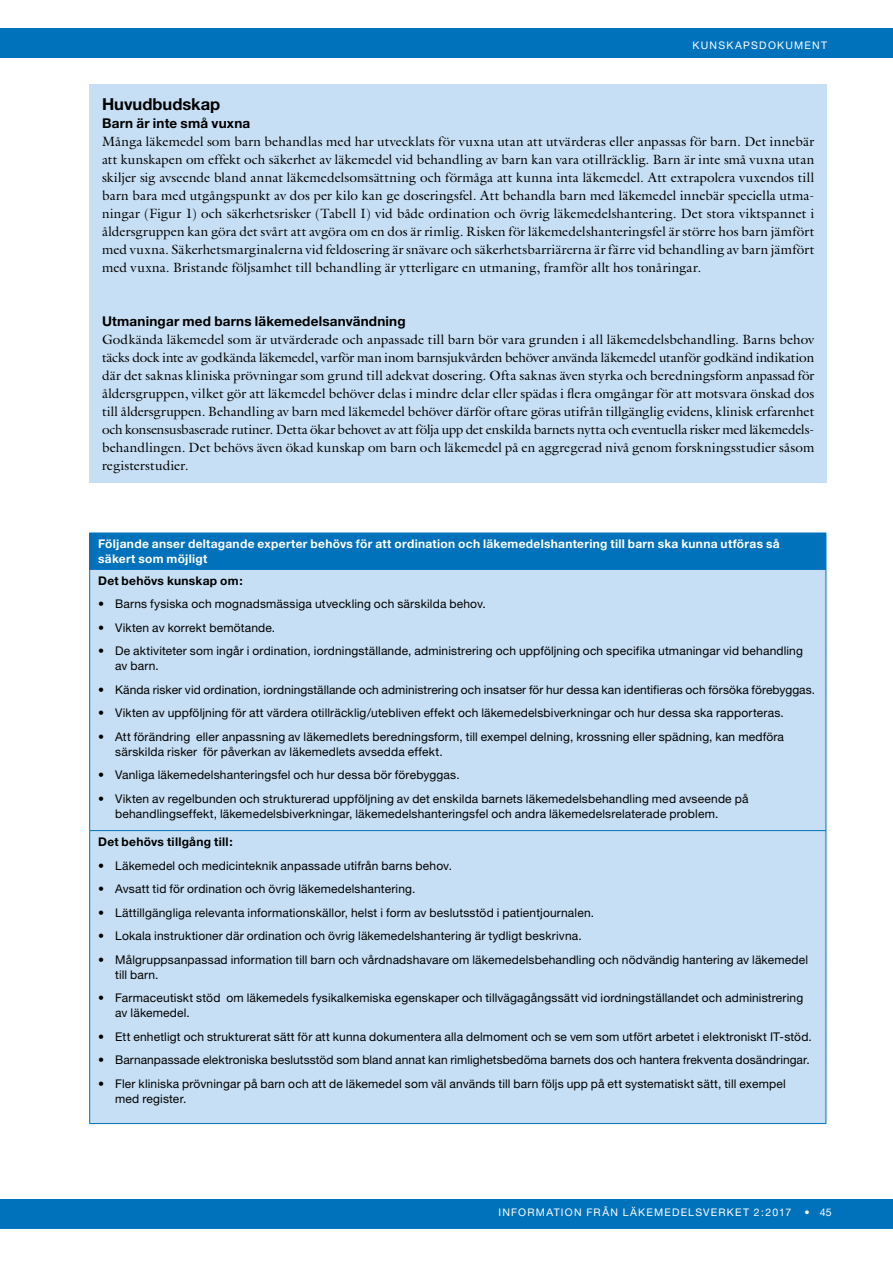
<style>
.page{position:relative;width:893px;height:1263px;background:#fff}
.page>*{position:absolute;margin:0;border:0;box-sizing:border-box;transform-origin:0 0}
.t1{font:700 16.5px "Helvetica Neue";color:#000}
.t2{font:13.5px/18px "Galliard LT";color:#000;text-align:justify}
.t3{font:700 13.5px "Helvetica Neue";letter-spacing:.015em;color:#000}
.t4{font:12px/15px "Helvetica Neue";letter-spacing:.01em;color:#000}
.t5{font:700 12px/15px "Helvetica Neue";letter-spacing:.025em;color:#fff}
.t6{font:700 12px "Helvetica Neue";letter-spacing:.02em;color:#000}
.t7{font:10.5px "Helvetica Neue";letter-spacing:.12em;color:#fff}
</style>
<div class="page">
<div style="left:0;top:28px;width:893px;height:30px;background:#0072bc"></div>
<div style="left:0;top:1199px;width:893px;height:30px;background:#0072bc"></div>
<div style="left:90px;top:533px;width:736px;height:36px;background:#0072bc"></div>
<div style="left:90px;top:570px;width:736px;height:553px;background:#c7dff4"></div>
<hr style="left:89px;top:533px;width:1px;height:36px;background:#0072bc">
<hr style="left:826px;top:533px;width:1px;height:36px;background:#0072bc">
<hr style="left:89px;top:569px;width:737px;height:1px;background:#0072bc">
<hr style="left:89px;top:570px;width:1px;height:260px;background:#0072bc">
<hr style="left:826px;top:570px;width:1px;height:260px;background:#0072bc">
<hr style="left:89px;top:830px;width:737px;height:1px;background:#0072bc">
<hr style="left:89px;top:831px;width:1px;height:292px;background:#0072bc">
<hr style="left:826px;top:831px;width:1px;height:292px;background:#0072bc">
<hr style="left:89px;top:1123px;width:737px;height:1px;background:#0072bc">
<div style="left:89px;top:84px;width:738px;height:398px;background:#c7dff4"></div>
<p class="t7" style="left:693px;top:39px;width:136px">KUNSKAPSDOKUMENT</p>
<h1 class="t1" style="left:102px;top:94px;width:120px">Huvudbudskap</h1>
<p class="t3" style="left:102px;top:114px;width:150px">Barn är inte små vuxna</p>
<p class="t2" style="left:102px;top:132px;width:714px">Många läkemedel som barn behandlas med har utvecklats för vuxna utan att utvärderas eller anpassas för barn. Det innebär att kunskapen om effekt och säkerhet av läkemedel vid behandling av barn kan vara otillräcklig. Barn är inte små vuxna utan skiljer sig avseende bland annat läkemedelsomsättning och förmåga att kunna inta läkemedel. Att extrapolera vuxendos till barn bara med utgångspunkt av dos per kilo kan ge doseringsfel. Att behandla barn med läkemedel innebär speciella utma&shy;ningar (Figur 1) och säkerhetsrisker (Tabell I) vid både ordination och övrig läkemedelshantering. Det stora viktspannet i åldersgruppen kan göra det svårt att avgöra om en dos är rimlig. Risken för läkemedelshanteringsfel är större hos barn jämfört med vuxna. Säkerhetsmarginalerna vid feldosering är snävare och säkerhetsbarriärerna är färre vid behandling av barn jämfört med vuxna. Bristande följsamhet till behandling är ytterligare en utmaning, framför allt hos tonåringar.</p>
<p class="t3" style="left:102px;top:312px;width:305px">Utmaningar med barns läkemedelsanvändning</p>
<p class="t2" style="left:102px;top:330px;width:714px;text-align:left">Godkända läkemedel som är utvärderade och anpassade till barn bör vara grunden i all läkemedelsbehandling. Barns behov täcks dock inte av godkända läkemedel, varför man inom barnsjukvården behöver använda läkemedel utanför godkänd indikation där det saknas kliniska prövningar som grund till adekvat dosering. Ofta saknas även styrka och beredningsform anpassad för åldersgruppen, vilket gör att läkemedel behöver delas i mindre delar eller spädas i flera omgångar för att motsvara önskad dos till åldersgruppen. Behandling av barn med läkemedel behöver därför oftare göras utifrån tillgänglig evidens, klinisk erfarenhet och konsensusbaserade rutiner. Detta ökar behovet av att följa upp det enskilda barnets nytta och eventuella risker med läkemedels&shy;behandlingen. Det behövs även ökad kunskap om barn och läkemedel på en aggregerad nivå genom forskningsstudier såsom registerstudier.</p>
<p class="t5" style="left:98px;top:536px;width:683px">Följande anser deltagande experter behövs för att ordination och läkemedelshantering till barn ska kunna utföras så säkert som möjligt</p>
<p class="t6" style="left:98px;top:573px;width:146px">Det behövs kunskap om:</p>
<p class="t4" style="left:98px;top:596px;width:389px">• Barns fysiska och mognadsmässiga utveckling och särskilda behov.</p>
<p class="t4" style="left:98px;top:620px;width:179px">• Vikten av korrekt bemötande.</p>
<p class="t4" style="left:115px;top:643px;width:689px;text-indent:-17px">• De aktiviteter som ingår i ordination, iordningställande, administrering och uppföljning och specifika utmaningar vid behandling av barn.</p>
<p class="t4" style="left:98px;top:682px;width:718px">• Kända risker vid ordination, iordningställande och administrering och insatser för hur dessa kan identifieras och försöka förebyggas.</p>
<p class="t4" style="left:98px;top:705px;width:687px">• Vikten av uppföljning för att värdera otillräcklig/utebliven effekt och läkemedelsbiverkningar och hur dessa ska rapporteras.</p>
<p class="t4" style="left:115px;top:729px;width:670px;text-indent:-17px">• Att förändring eller anpassning av läkemedlets beredningsform, till exempel delning, krossning eller spädning, kan medföra särskilda risker för påverkan av läkemedlets avsedda effekt.</p>
<p class="t4" style="left:98px;top:767px;width:363px">• Vanliga läkemedelshanteringsfel och hur dessa bör förebyggas.</p>
<p class="t4" style="left:115px;top:791px;width:635px;text-indent:-17px">• Vikten av regelbunden och strukturerad uppföljning av det enskilda barnets läkemedelsbehandling med avseende på behandlingseffekt, läkemedelsbiverkningar, läkemedelshanteringsfel och andra läkemedelsrelaterade problem.</p>
<p class="t6" style="left:98px;top:834px;width:136px">Det behövs tillgång till:</p>
<p class="t4" style="left:98px;top:857px;width:355px">• Läkemedel och medicinteknik anpassade utifrån barns behov.</p>
<p class="t4" style="left:98px;top:881px;width:319px">• Avsatt tid för ordination och övrig läkemedelshantering.</p>
<p class="t4" style="left:98px;top:905px;width:497px">• Lättillgängliga relevanta informationskällor, helst i form av beslutsstöd i patientjournalen.</p>
<p class="t4" style="left:98px;top:928px;width:485px">• Lokala instruktioner där ordination och övrig läkemedelshantering är tydligt beskrivna.</p>
<p class="t4" style="left:115px;top:952px;width:694px;text-indent:-17px">• Målgruppsanpassad information till barn och vårdnadshavare om läkemedelsbehandling och nödvändig hantering av läkemedel till barn.</p>
<p class="t4" style="left:115px;top:990px;width:690px;text-indent:-17px">• Farmaceutiskt stöd om läkemedels fysikalkemiska egenskaper och tillvägagångssätt vid iordningställandet och administrering av läkemedel.</p>
<p class="t4" style="left:98px;top:1029px;width:715px">• Ett enhetligt och strukturerat sätt för att kunna dokumentera alla delmoment och se vem som utfört arbetet i elektroniskt IT-stöd.</p>
<p class="t4" style="left:98px;top:1052px;width:713px">• Barnanpassade elektroniska beslutsstöd som bland annat kan rimlighetsbedöma barnets dos och hantera frekventa dosändringar.</p>
<p class="t4" style="left:115px;top:1076px;width:672px;text-indent:-17px">• Fler kliniska prövningar på barn och att de läkemedel som väl används till barn följs upp på ett systematiskt sätt, till exempel med register.</p>
<p class="t7" style="left:498px;top:1206px;width:335px">INFORMATION FRÅN LÄKEMEDELSVERKET 2:2017 • 45</p>
</div>
